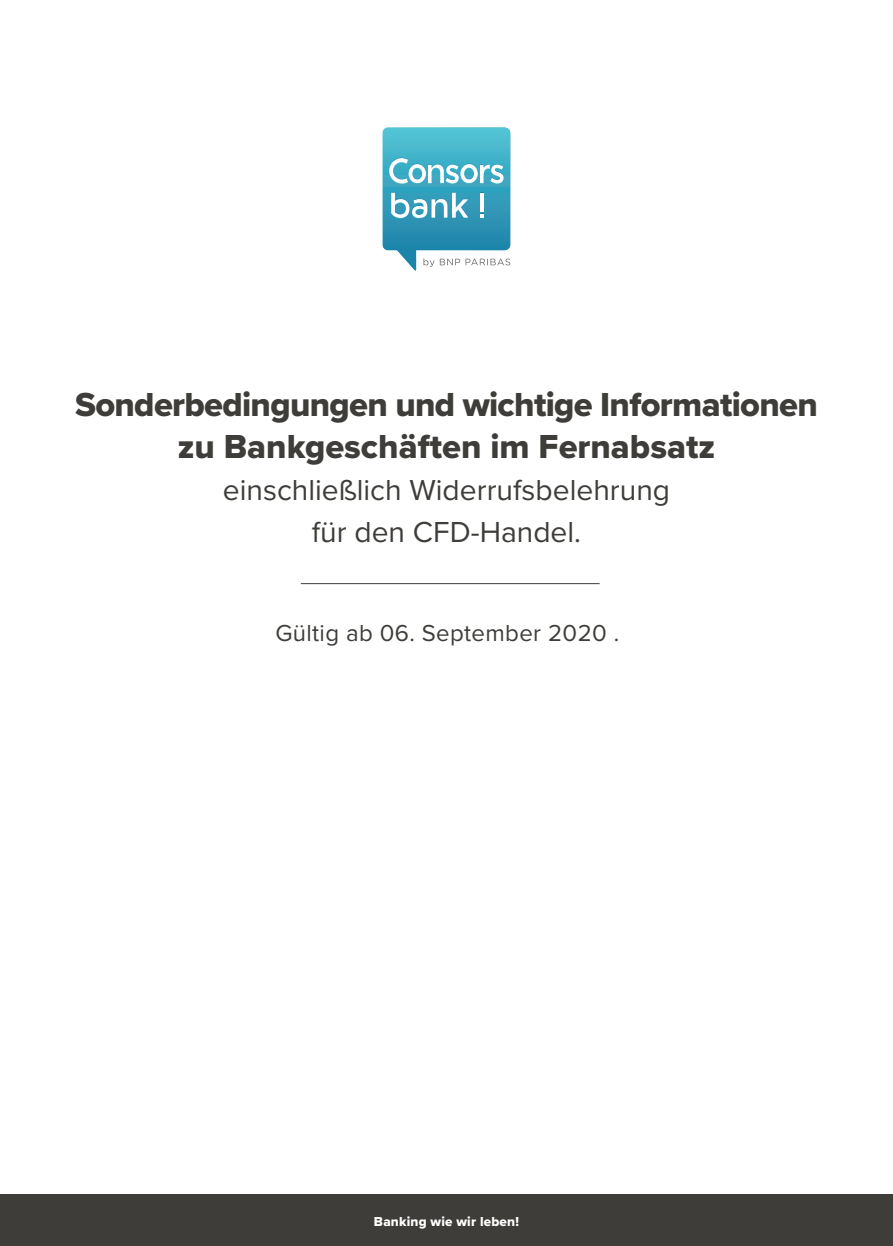
<style>
.page{position:relative;width:893px;height:1246px;background:#fff}
.page>*{position:absolute;margin:0;border:0;box-sizing:border-box;transform-origin:0 0}
.t1{font:34.5px/42px "Proxima Nova Extrabld";letter-spacing:-.02em;color:#3e3d39;text-align:center}
.t2{font:30px/42px "Proxima Nova";color:#3e3d39;text-align:center}
.CB_SubHeadline_16pt{font:24px "Proxima Nova";letter-spacing:.015em;color:#3e3d39}
.t3{font:13.5px "Proxima Nova Extrabld";letter-spacing:.015em;color:#fff}
</style>
<div class="page">
<div style="left:0;top:1195px;width:893px;height:51px;background:#3e3d39"></div>
<svg style="left:383px;top:128px;width:127px;height:143px"></svg>
<hr style="left:301px;top:583px;width:299px;height:1px;background:#3e3d39">
<h2 class="t1" style="left:75px;top:383px;width:744px">Sonderbedingungen und wichtige Informationen zu Bankgeschäften im Fernabsatz</h2>
<h2 class="t2" style="left:223px;top:468px;width:449px">einschließlich Widerrufsbelehrung für den CFD-Handel.</h2>
<p class="CB_SubHeadline_16pt" style="left:275px;top:615px;width:345px">Gültig ab 06. September 2020 .</p>
<p class="t3" style="left:374px;top:1211px;width:147px">Banking wie wir leben!</p>
</div>
